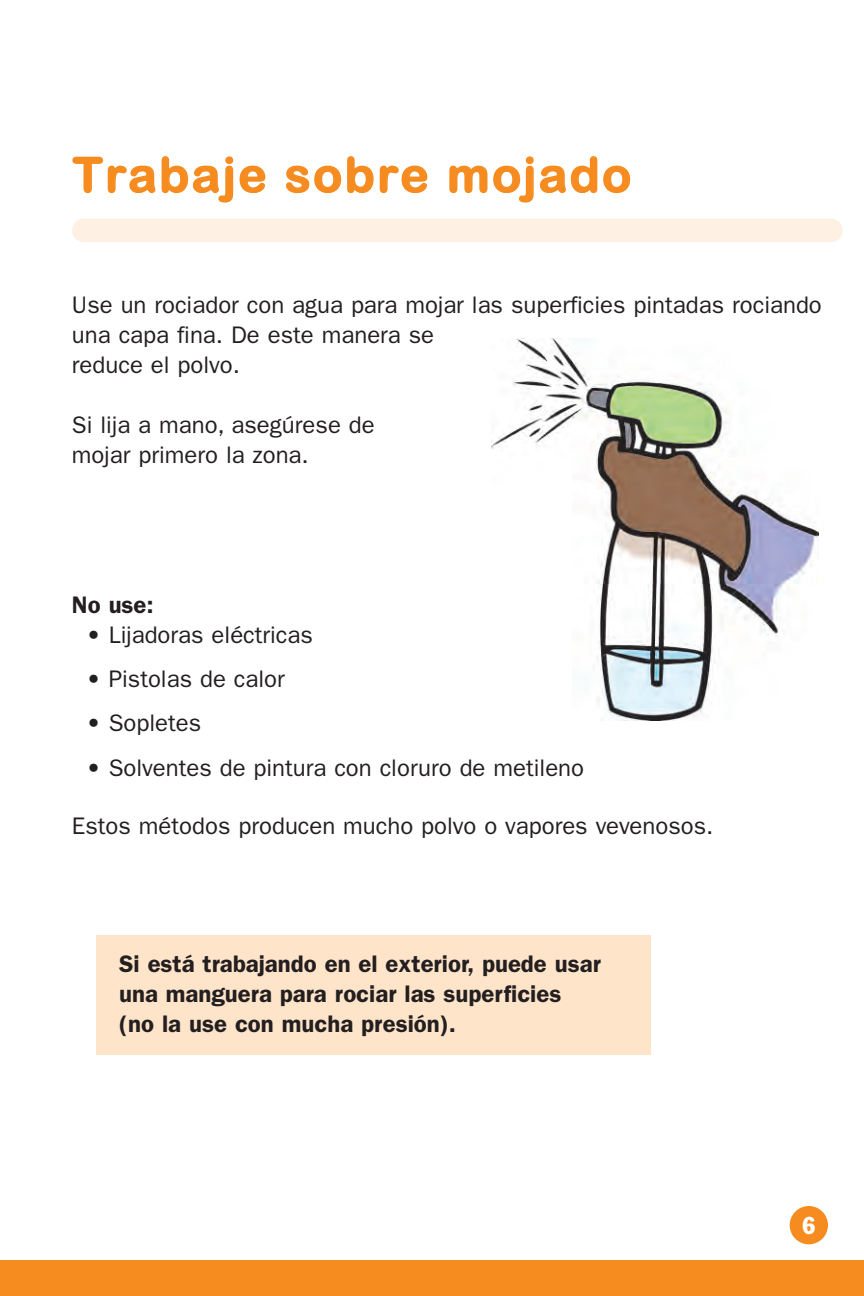
<style>
.page{position:relative;width:864px;height:1296px;background:#fff}
.page>*{position:absolute;margin:0;border:0;box-sizing:border-box;transform-origin:0 0}
.t1{font:48px "Arial Rounded MT Bold";letter-spacing:.05em;color:#f68b1f}
.t2{font:24px/30px "Franklin Gothic";color:#231f20}
.t3{font:600 24px/30px "Franklin Gothic";color:#231f20}
.t4{font:24px "Franklin Gothic";letter-spacing:-.02em;color:#231f20}
.t5{font:condensed 24px "Franklin Gothic";color:#fff}
</style>
<div class="page">
<div style="left:0;top:1260px;width:864px;height:36px;background:#f68b1f"></div>
<div style="left:790px;top:1206px;width:38px;height:38px;background:#f68b1f;border-radius:50%"></div>
<div style="left:72px;top:219px;width:771px;height:23px;background:#fef1e3;border-radius:12px"></div>
<div style="left:96px;top:935px;width:555px;height:119px;background:#fee4c9"></div>
<img style="left:491px;top:338px;width:327px;height:383px">
<h1 class="t1" style="left:73px;top:147px;width:560px">Trabaje sobre mojado</h1>
<p class="t2" style="left:72px;top:289px;width:751px">Use un rociador con agua para mojar las superficies pintadas rociando una capa fina. De este manera se<br>reduce el polvo.</p>
<p class="t2" style="left:72px;top:409px;width:304px">Si lija a mano, asegúrese de mojar primero la zona.</p>
<p class="t3" style="left:72px;top:589px;width:83px">No use:</p>
<p class="t4" style="left:86px;top:620px;width:228px">• Lijadoras eléctricas</p>
<p class="t2" style="left:86px;top:664px;width:200px">• Pistolas de calor</p>
<p class="t2" style="left:86px;top:708px;width:116px">• Sopletes</p>
<p class="t2" style="left:86px;top:753px;width:499px">• Solventes de pintura con cloruro de metileno</p>
<p class="t2" style="left:72px;top:811px;width:643px">Estos métodos producen mucho polvo o vapores vevenosos.</p>
<p class="t3" style="left:119px;top:948px;width:483px">Si está trabajando en el exterior, puede usar una manguera para rociar las superficies (no la use con mucha presión).</p>
<p class="t5" style="left:802px;top:1217px;width:14px">6</p>
</div>
